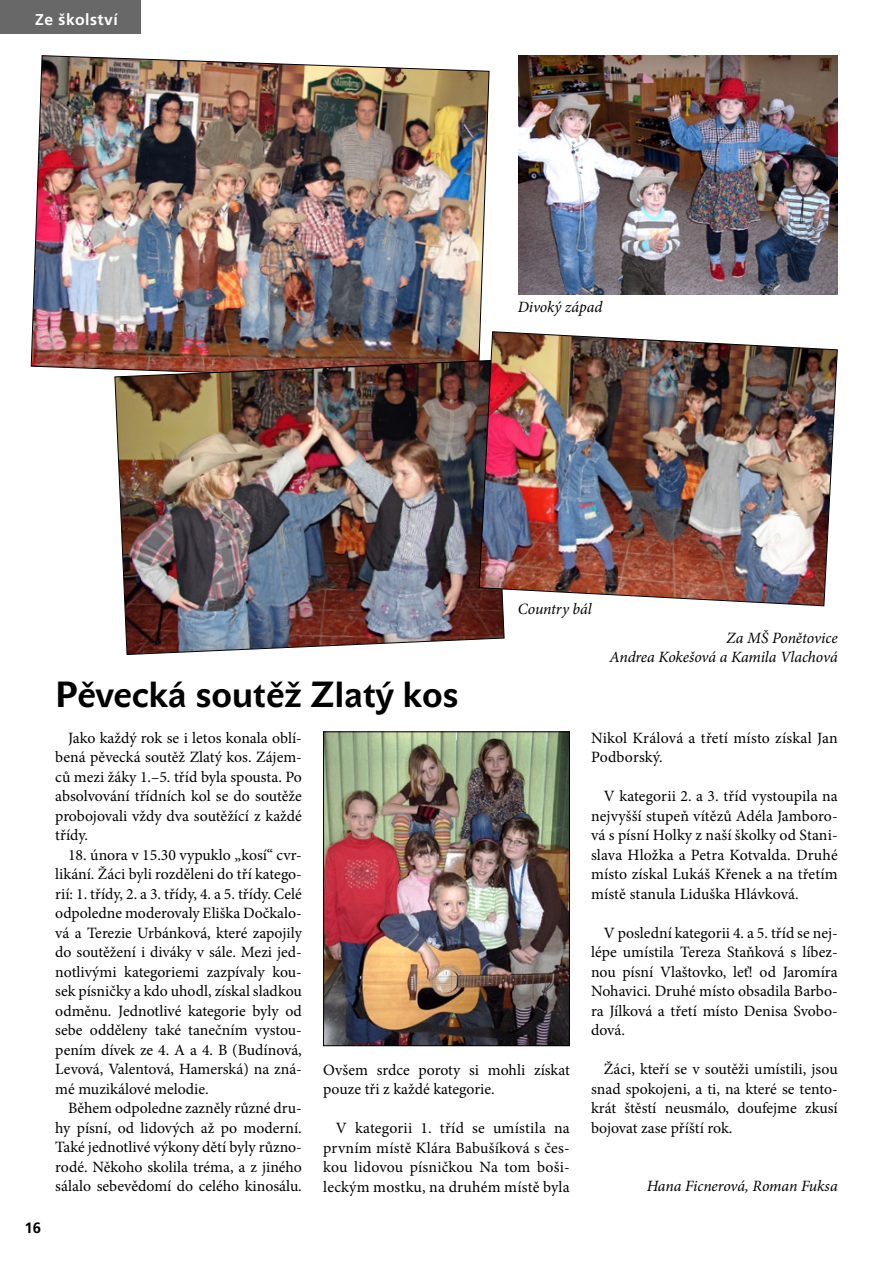
<style>
.page{position:relative;width:893px;height:1263px;background:#fff}
.page>*{position:absolute;margin:0;border:0;box-sizing:border-box;transform-origin:0 0}
.t1{font:700 36px "John Sans Text Pro";color:#000}
.t2{font:15.75px/19.5px "Minion Pro";color:#000;text-align:justify}
.t3{font:italic 15.75px/19.5px "Minion Pro";letter-spacing:-.005em;color:#000;text-align:right}
.t4{font:700 15.75px "Frutiger CE";letter-spacing:.03em;color:#fff}
.t5{font:700 15px "Frutiger CE";color:#000}
</style>
<div class="page">
<div style="left:0;top:0;width:140px;height:34px;background:#686868"></div>
<img style="left:519px;top:55px;width:319px;height:239px">
<img style="left:30px;top:55px;width:460px;height:315px">
<img style="left:114px;top:360px;width:391px;height:295px">
<img style="left:478px;top:331px;width:360px;height:276px">
<img style="left:325px;top:733px;width:243px;height:311px">
<div style="left:323px;top:731px;width:247px;height:315px;border:1px solid #000"></div>
<p class="t4" style="left:35px;top:11px;width:84px">Ze školství</p>
<p class="t3" style="left:518px;top:297px;width:86px">Divoký západ</p>
<p class="t3" style="left:518px;top:599px;width:75px">Country bál</p>
<p class="t3" style="left:609px;top:628px;width:230px">Za MŠ Ponětovice<br>Andrea Kokešová a Kamila Vlachová</p>
<p class="t5" style="left:25px;top:1219px;width:9px">16</p>
<p class="t1" style="left:55px;top:673px;width:405px">Pěvecká soutěž Zlatý kos</p>
<p class="t2" style="left:55px;top:728px;width:248px;text-indent:13px">Jako každý rok se i letos konala oblí&shy;bená pěvecká soutěž Zlatý kos. Zájem&shy;ců mezi žáky 1.–5. tříd byla spousta. Po absolvování třídních kol se do soutěže probojovali vždy dva soutěžící z každé třídy.</p>
<p class="t2" style="left:68px;top:845px;width:235px">18. února v 15.30 vypuklo „kosí“ cvr-</p>
<p class="t2" style="left:55px;top:865px;width:248px">likání. Žáci byli rozděleni do tří katego-</p>
<p class="t2" style="left:55px;top:884px;width:248px">rií: 1. třídy, 2. a 3. třídy, 4. a 5. třídy. Celé</p>
<p class="t2" style="left:55px;top:904px;width:248px">odpoledne moderovaly Eliška Dočkalo-</p>
<p class="t2" style="left:55px;top:923px;width:248px">vá a Terezie Urbánková, které zapojily</p>
<p class="t2" style="left:55px;top:943px;width:248px">do soutěžení i diváky v sále. Mezi jed-</p>
<p class="t2" style="left:55px;top:962px;width:248px">notlivými kategoriemi zazpívaly kou-</p>
<p class="t2" style="left:55px;top:982px;width:248px">sek písničky a kdo uhodl, získal sladkou</p>
<p class="t2" style="left:55px;top:1001px;width:248px">odměnu. Jednotlivé kategorie byly od</p>
<p class="t2" style="left:55px;top:1021px;width:248px">sebe odděleny také tanečním vystou-</p>
<p class="t2" style="left:55px;top:1040px;width:248px">pením dívek ze 4. A a 4. B (Budínová,</p>
<p class="t2" style="left:55px;top:1060px;width:248px">Levová, Valentová, Hamerská) na zná-</p>
<p class="t2" style="left:55px;top:1079px;width:155px">mé muzikálové melodie.</p>
<p class="t2" style="left:68px;top:1099px;width:235px">Během odpoledne zazněly různé dru-</p>
<p class="t2" style="left:55px;top:1118px;width:248px">hy písní, od lidových až po moderní.</p>
<p class="t2" style="left:55px;top:1138px;width:248px">Také jednotlivé výkony dětí byly různo-</p>
<p class="t2" style="left:55px;top:1157px;width:248px">rodé. Někoho skolila tréma, a z jiného</p>
<p class="t2" style="left:55px;top:1177px;width:248px">sálalo sebevědomí do celého kinosálu.</p>
<p class="t2" style="left:323px;top:1060px;width:248px">Ovšem srdce poroty si mohli získat pouze tři z každé kategorie.</p>
<p class="t2" style="left:323px;top:1118px;width:248px;text-indent:13px">V kategorii 1. tříd se umístila na prvním místě Klára Babušíková s čes&shy;kou lidovou písničkou Na tom boši&shy;leckým mostku, na druhém místě byla</p>
<p class="t2" style="left:591px;top:728px;width:248px">Nikol Králová a třetí místo získal Jan<br>Podborský.</p>
<p class="t2" style="left:591px;top:787px;width:248px;text-indent:13px">V kategorii 2. a 3. tříd vystoupila na nejvyšší stupeň vítězů Adéla Jamboro&shy;vá s písní Holky z naší školky od Stani&shy;slava Hložka a Petra Kotvalda. Druhé místo získal Lukáš Křenek a na třetím místě stanula Liduška Hlávková.</p>
<p class="t2" style="left:591px;top:923px;width:248px;text-indent:13px">V poslední kategorii 4. a 5. tříd se nej&shy;lépe umístila Tereza Staňková s líbez&shy;nou písní Vlaštovko, leť! od Jaromíra Nohavici. Druhé místo obsadila Barbo&shy;ra Jílková a třetí místo Denisa Svobo&shy;dová.</p>
<p class="t2" style="left:591px;top:1060px;width:248px;text-indent:13px">Žáci, kteří se v soutěži umístili, jsou snad spokojeni, a ti, na které se tento&shy;krát štěstí neusmálo, doufejme zkusí bojovat zase příští rok.</p>
<p class="t3" style="left:647px;top:1176px;width:192px">Hana Ficnerová, Roman Fuksa</p>
</div>
